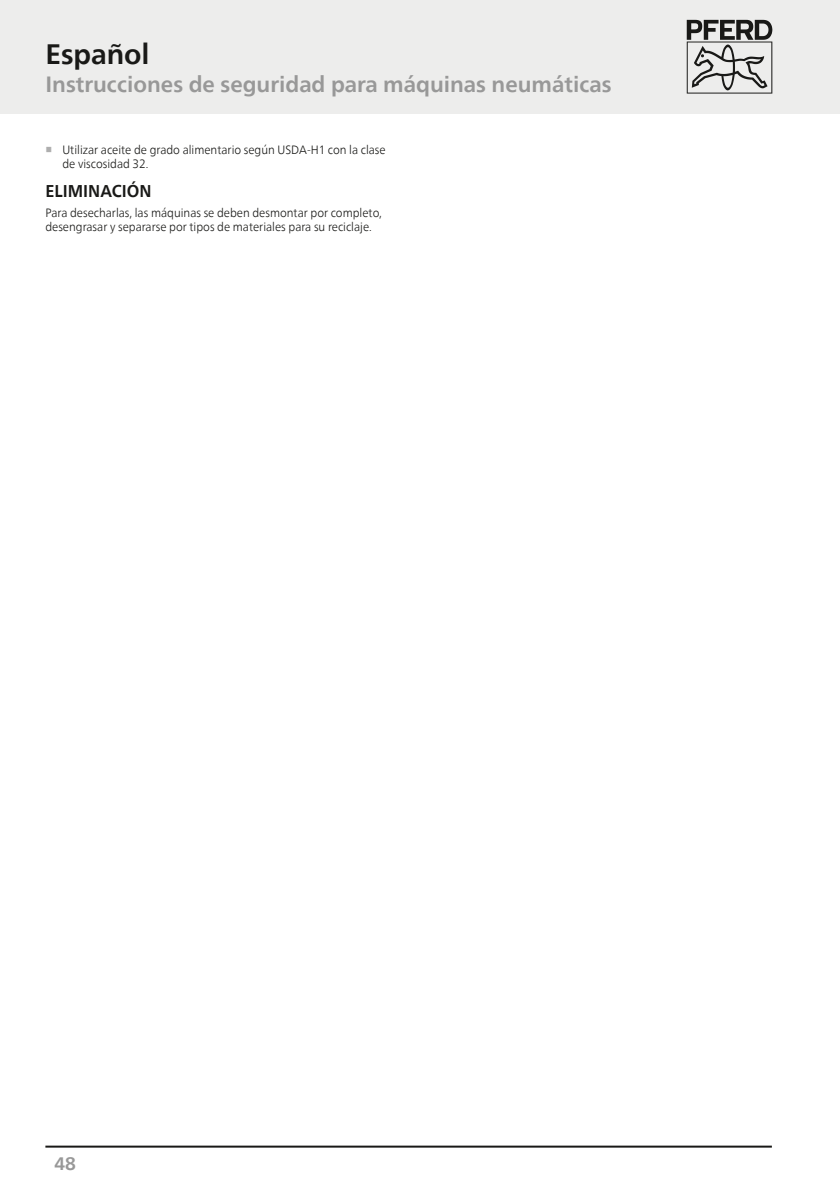
<style>
.page{position:relative;width:840px;height:1191px;background:#fff}
.page>*{position:absolute;margin:0;border:0;box-sizing:border-box;transform-origin:0 0}
.Headline{font:700 28px "Neue Frutiger World";letter-spacing:-.005em;color:#191917}
.Subhead_grau{font:700 22px "Neue Frutiger World";color:#989898}
.t1{font:700 18px "Neue Frutiger World";color:#989898}
.Copy_Head{font:700 17px "Neue Frutiger World";color:#191917;scale:.95 1}
.Copy{font:300 12px/14px "Neue Frutiger World";color:#191917;scale:.95 1}
.s1{font-family:"Arial Unicode MS";font-weight:700;color:#aeaeae}
</style>
<div class="page">
<div style="left:0;top:0;width:839px;height:113px;background:#ededec"></div>
<hr style="left:839px;top:0;width:1px;height:113px;background:#ededec">
<svg style="left:686px;top:20px;width:85px;height:74px"></svg>
<hr style="left:45px;top:1145px;width:726px;height:2px;background:#191917">
<p class="Headline" style="left:45px;top:29px;width:105px">Español</p>
<p class="Subhead_grau" style="left:45px;top:65px;width:567px">Instrucciones de seguridad para máquinas neumáticas</p>
<p class="Copy" style="left:62px;top:143px;width:341px;text-indent:-17px"><span class="s1">■</span> Utilizar aceite de grado alimentario según USDA-H1 con la clase de viscosidad 32.</p>
<p class="Copy_Head" style="left:45px;top:176px;width:113px">ELIMINACIÓN</p>
<p class="Copy" style="left:45px;top:205px;width:355px">Para desecharlas, las máquinas se deben desmontar por completo, desengrasar y separarse por tipos de materiales para su reciclaje.</p>
<h3 class="t1" style="left:54px;top:1147px;width:23px">48</h3>
</div>
